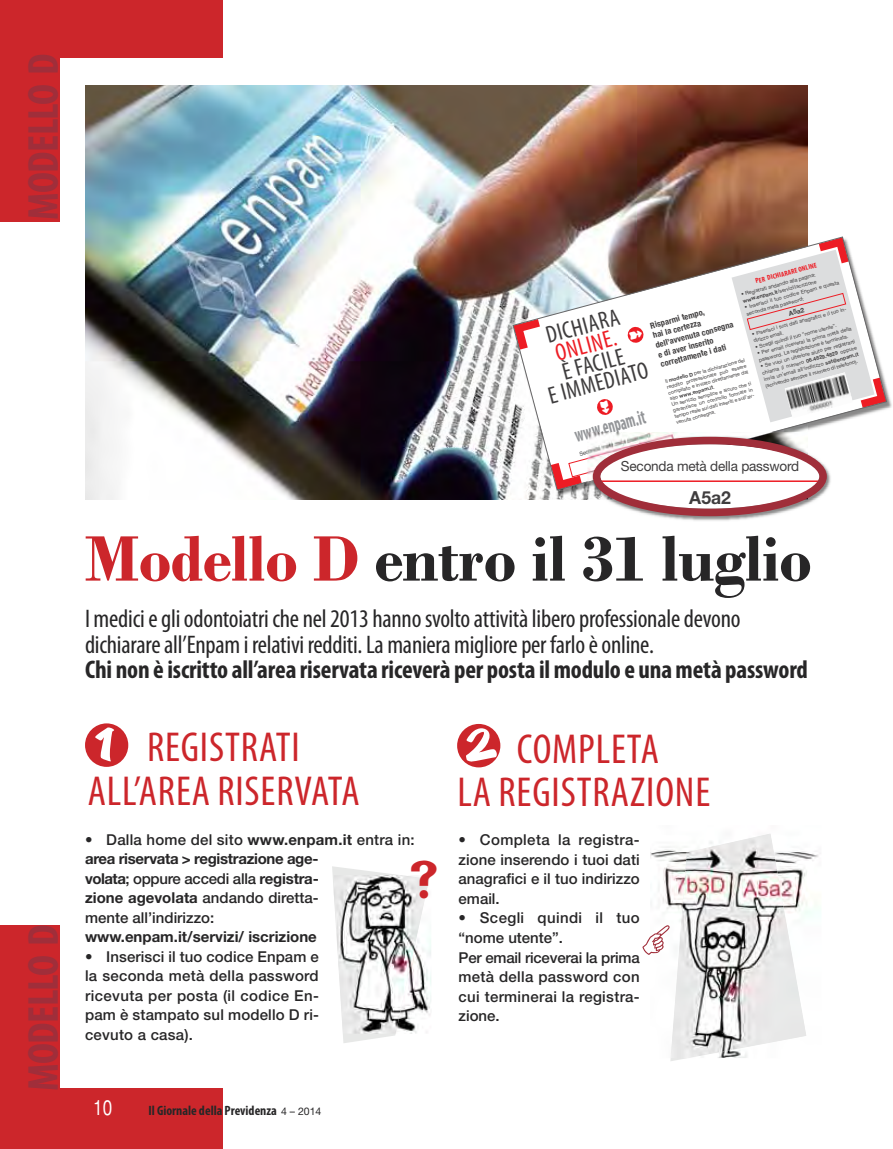
<style>
.page{position:relative;width:893px;height:1149px;background:#fff}
.page>*{position:absolute;margin:0;border:0;box-sizing:border-box;transform-origin:0 0}
.t1{font:700 67.5px "Bodoni";letter-spacing:-.015em;color:#272627}
.t2{font:56.85px "Cartoon";color:#fff}
.t3{font:700 condensed 43.5px "Myriad Pro";letter-spacing:-.015em;color:#a02e3a}
.t4{font:condensed 42px/43.5px "Myriad Pro";letter-spacing:.02em;color:#cc262b;text-align:center}
.t5{font:condensed 25.5px/25.5px "Myriad Pro";letter-spacing:-.01em;color:#272627}
.t6{font:condensed 24.3px/19.6px "Myriad Pro";color:#3f3d3e;text-align:center}
.t7{font:21px "Helvetica CY Plain";color:#fff}
.t8{font:700 condensed 20.55px "Myriad Pro";color:#939598;scale:.67 1}
.t9{font:700 18px "Helvetica Neue";color:#3f3d3e}
.t10{font:500 15px/19.5px "Helvetica Neue";letter-spacing:.01em;color:#272627;text-align:justify}
.t11{font:700 15px/19.5px "Helvetica Neue";letter-spacing:-.02em;color:#272627}
.t12{font:13.95px "Helvetica Neue";letter-spacing:-.015em;color:#3f3d3e}
.t13{font:700 condensed 13.5px "Myriad Pro";color:#272627}
.t14{font:700 condensed 8.4px/10.1px "Helvetica Neue";color:#3f3d3e}
.t15{font:700 condensed 7.2px "Myriad Pro";color:#ed1c24}
.t16{font:700 6.6px "Helvetica Neue";color:#3f3d3e}
.t17{font:5.25px/6.8px "Helvetica Neue";color:#3f3d3e}
.t18{font:5.1px/6px "Helvetica Neue";color:#3f3d3e}
.s1{font-weight:700}
.s2{color:#ed1c24}
.s3{color:#cc262b}
.s4{font-weight:500}
.s5{font-family:"Helvetica Neue";font-weight:400;font-stretch:normal;font-size:10.5px}
</style>
<div class="page">
<img style="left:85px;top:85px;width:723px;height:414px">
<img style="left:507px;top:243px;width:35px;height:256px">
<svg style="left:512px;top:236px;width:375px;height:254px"></svg>
<img style="left:656px;top:432px;width:180px;height:89px">
<svg style="left:542px;top:432px;width:285px;height:84px"></svg>
<div style="left:0;top:0;width:60px;height:221px;background:#cc262b"></div>
<div style="left:0;top:0;width:223px;height:58px;background:#cc262b"></div>
<div style="left:0;top:1088px;width:223px;height:60px;background:#cc262b"></div>
<div style="left:0;top:925px;width:60px;height:223px;background:#cc262b"></div>
<div style="left:85px;top:723px;width:43px;height:43px;background:#cc262b;border-radius:50%"></div>
<div style="left:457px;top:723px;width:43px;height:44px;background:#cc262b;border-radius:50%"></div>
<svg style="left:650px;top:834px;width:156px;height:226px"></svg>
<svg style="left:627px;top:326px;width:17px;height:17px"></svg>
<svg style="left:596px;top:398px;width:18px;height:17px"></svg>
<svg style="left:332px;top:866px;width:99px;height:176px"></svg>
<p class="t3" style="left:28px;top:220px;width:168px;rotate:-90deg">MODELLO D</p>
<p class="t3" style="left:28px;top:1090px;width:168px;rotate:-90deg">MODELLO D</p>
<p class="t15" style="left:754px;top:277px;width:65px;rotate:-15deg">PER DICHIARARE ONLINE</p>
<p class="t17" style="left:741px;top:291px;width:78px;rotate:-15deg">• Registrati andando alla pagina: <span class="s1">www.enpam.it</span>/servi zi/iscrizione</p>
<p class="t17" style="left:744px;top:304px;width:99px;rotate:-15deg">• Inserisci il tuo codice Enpam e questa seconda metà password:</p>
<p class="t16" style="left:788px;top:311px;width:17px;rotate:-15deg">A5a2</p>
<p class="t6" style="left:531px;top:329px;width:104px;rotate:-15deg">DICHIARA<br><span class="s2">ONLINE.<br></span>È FACILE<br>E IMMEDIATO</p>
<p class="t14" style="left:649px;top:321px;width:82px;rotate:-15deg">Risparmi tempo,<br>hai la certezza dell’avvenuta consegna e di aver inserito correttamente i dati</p>
<p class="t17" style="left:751px;top:331px;width:100px;rotate:-15deg">• Inserisci i tuoi dati anagrafici e il tuo in&shy;dirizzo email.</p>
<p class="t17" style="left:755px;top:344px;width:85px;rotate:-15deg">• Scegli quindi il tuo “nome utente”.</p>
<p class="t17" style="left:756px;top:350px;width:99px;rotate:-15deg">• Per email riceverai la prima metà della password. La registrazione è terminata.</p>
<p class="t17" style="left:760px;top:363px;width:99px;text-align:justify;rotate:-15deg">• Se vuoi un ulteriore aiuto per registrarti chiama il numero <span class="s1">06.4829.4829</span> oppure invia un’email all’indirizzo <span class="s1">sat@enpam.it </span>(scrivendo sempre il numero di telefono).</p>
<p class="t18" style="left:665px;top:378px;width:84px;rotate:-15deg">Il <span class="s1">modello D</span> per la dichiarazione del reddito professionale può essere compilato e inviato direttamente dal sito <span class="s1">www.enpam.it</span>.<br>Un servizio semplice e sicuro che ti garantisce un controllo formale in tempo reale sui dati inseriti e sull’av&shy;venuta consegna.</p>
<p class="t8" style="left:572px;top:423px;width:110px;rotate:-15deg">www.enpam.it</p>
<p class="t12" style="left:621px;top:460px;width:180px">Seconda metà della password</p>
<p class="t9" style="left:689px;top:491px;width:43px">A5a2</p>
<p class="t1" style="left:85px;top:535px;width:729px"><span class="s3">Modello D</span> entro il 31 luglio</p>
<p class="t5" style="left:85px;top:608px;width:724px">I medici e gli odontoiatri che nel 2013 hanno svolto attività libero professionale devono dichiarare all’Enpam i relativi redditi. La maniera migliore per farlo è online.<br><span class="s1">Chi non è iscritto all’area riservata riceverà per posta il modulo e una metà password</span></p>
<p class="t2" style="left:94px;top:707px;width:23px">1</p>
<p class="t4" style="left:88px;top:729px;width:274px">REGISTRATI<br>ALL’AREA RISERVATA</p>
<p class="t11" style="left:85px;top:830px;width:331px"><span class="s4">• Dalla home del sito</span> www.enpam.it <span class="s4">entra in: </span>area riservata &gt; registrazione age-<br>volata<span class="s4">; oppure accedi alla</span> registra-<br>zione agevolata <span class="s4">andan do diretta-<br>mente all’indirizzo:<br></span>www.enpam.it/servizi/ iscrizione</p>
<p class="t10" style="left:85px;top:947px;width:235px">• Inserisci il tuo codice Enpam e la secon da metà della password ricevuta per posta (il codice En&shy;pam è stampato sul modello D ri&shy;cevuto a casa).</p>
<p class="t7" style="left:93px;top:1095px;width:21px">10</p>
<p class="t13" style="left:149px;top:1105px;width:174px">Il Giornale della Previdenza <span class="s5">4 – 2014</span></p>
<p class="t2" style="left:466px;top:708px;width:34px">2</p>
<p class="t4" style="left:458px;top:730px;width:254px">COMPLETA<br>LA REGISTRAZIONE</p>
<p class="t10" style="left:459px;top:831px;width:183px">• Completa la registra&shy;zione inserendo i tuoi dati anagrafici e il tuo indirizzo email.</p>
<p class="t10" style="left:459px;top:909px;width:183px;text-align:left">• Scegli quindi il tuo “nome utente”.<br>Per email riceverai la prima metà della password con cui terminerai la registra&shy;zione.</p>
</div>
